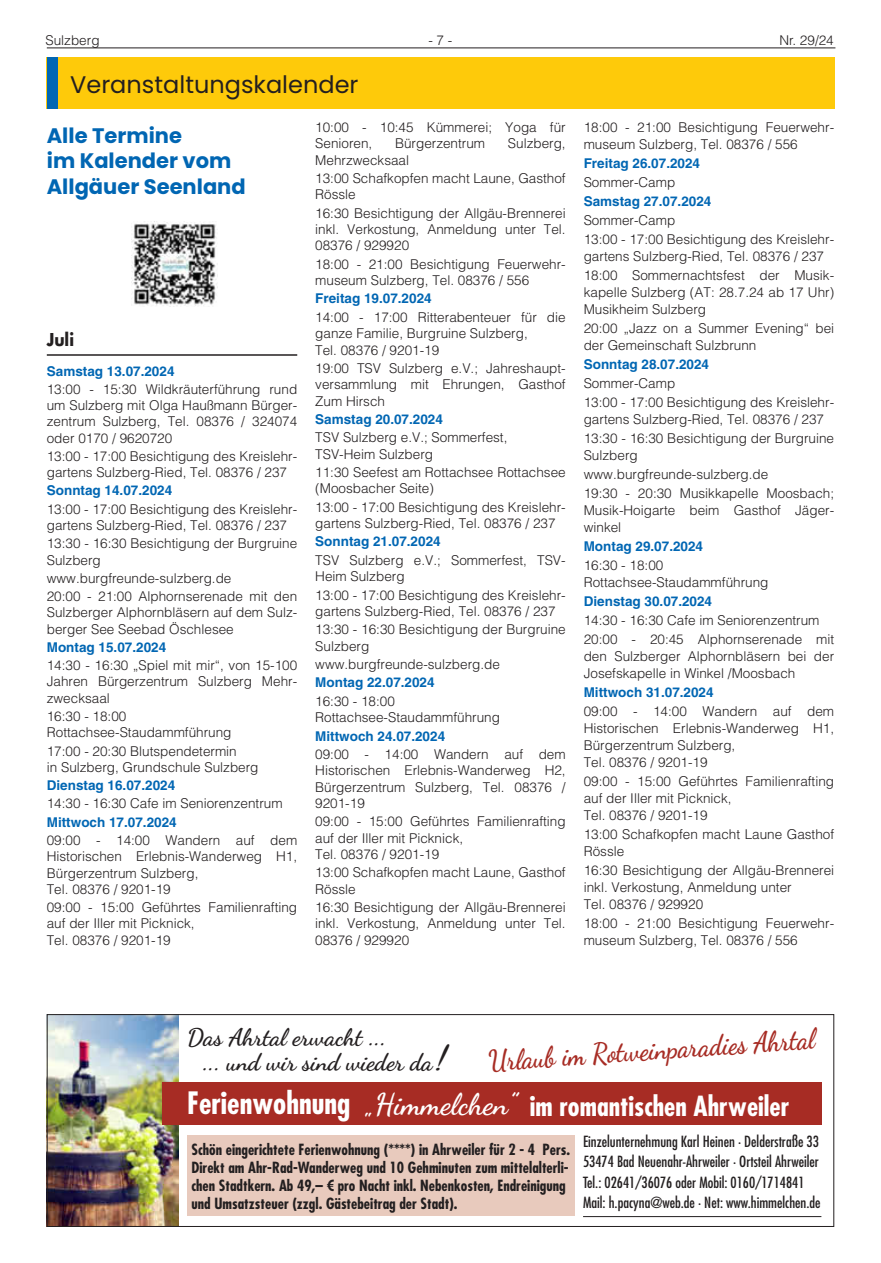
<style>
.page{position:relative;width:881px;height:1263px;background:#fff}
.page>*{position:absolute;margin:0;border:0;box-sizing:border-box;transform-origin:0 0}
.t1{font:700 28.5px "Dancing Script";color:#a72c24;scale:.9 1}
.t2{font:700 condensed 27px "Futura LT";color:#fff}
.t3{font:700 24px/25.5px "Dancing Script";color:#231f20}
.t4{font:24px "Poppins";color:#231f20}
.t5{font:700 21px/25.2px "Poppins";color:#0166b3}
.t6{font:700 17.25px "Futura LT";color:#231f20;scale:.9 1}
.t7{font:700 condensed 15px/18px "Futura LT";color:#231f20}
.t8{font:condensed 15px/20.1px "Futura LT";color:#231f20}
.t9{font:300 13.5px/16.4px "Helvetica LT";color:#231f20}
.t10{font:700 13.5px "Helvetica LT";color:#0166b3}
.s1{font-size:36px}
.s2{font-size:30px}
.s3{font-family:"Dancing Script";font-stretch:normal;font-size:30px}
</style>
<div class="page">
<hr style="left:47px;top:48px;width:788px;height:1px;background:#231f20">
<hr style="left:47px;top:354px;width:250px;height:2px;background:#231f20">
<img style="left:132px;top:221px;width:85px;height:86px">
<div style="left:430px;top:57px;width:403px;height:51px;background:#feca0a"></div>
<div style="left:47px;top:57px;width:382px;height:51px;background:#feca0a"></div>
<div style="left:47px;top:57px;width:10px;height:51px;background:#0166b3"></div>
<img style="left:49px;top:1016px;width:130px;height:209px">
<div style="left:47px;top:1014px;width:786px;height:213px;border:1px solid #231f20"></div>
<div style="left:162px;top:1082px;width:659px;height:43px;background:#a72c24"></div>
<div style="left:187px;top:1135px;width:387px;height:81px;background:#e8cabd"></div>
<hr style="left:583px;top:1216px;width:238px;height:1px;background:#231f20">
<p class="t9" style="left:45px;top:32px;width:56px">Sulzberg</p>
<p class="t9" style="left:428px;top:32px;width:26px">- 7 -</p>
<p class="t9" style="left:779px;top:32px;width:56px">Nr. 29/24</p>
<h3 class="t4" style="left:70px;top:71px;width:290px">Veranstaltungskalender</h3>
<h3 class="t5" style="left:47px;top:123px;width:200px">Alle Termine<br>im Kalender vom<br>Allgäuer Seenland</h3>
<p class="t6" style="left:47px;top:328px;width:32px">Juli</p>
<p class="t10" style="left:47px;top:363px;width:129px">Samstag 13.07.2024</p>
<p class="t9" style="left:47px;top:381px;width:252px;text-align:justify">13:00 - 15:30 Wildkräuterführung rund um Sulzberg mit Olga Haußmann Bürger&shy;zentrum Sulzberg, Tel. 08376 / 324074 oder 0170 / 9620720</p>
<p class="t9" style="left:47px;top:448px;width:252px">13:00 - 17:00 Besichtigung des Kreislehr&shy;gartens Sulzberg-Ried, Tel. 08376 / 237</p>
<p class="t10" style="left:47px;top:482px;width:127px">Sonntag 14.07.2024</p>
<p class="t9" style="left:47px;top:501px;width:252px">13:00 - 17:00 Besichtigung des Kreislehr&shy;gartens Sulzberg-Ried, Tel. 08376 / 237</p>
<p class="t9" style="left:47px;top:535px;width:252px">13:30 - 16:30 Besichtigung der Burgruine<br>Sulzberg</p>
<p class="t9" style="left:47px;top:569px;width:252px;line-height:18.3px">www.burgfreunde-sulzberg.de<br>20:00 - 21:00 Alphornserenade mit den</p>
<p class="t9" style="left:47px;top:604px;width:252px">Sulzberger Alphornbläsern auf dem Sulz&shy;berger See Seebad Öschlesee</p>
<p class="t10" style="left:47px;top:639px;width:121px">Montag 15.07.2024</p>
<p class="t9" style="left:47px;top:657px;width:252px;text-align:justify">14:30 - 16:30 „Spiel mit mir“, von 15-100<br>Jahren Bürgerzentrum Sulzberg Mehr&shy;zwecksaal</p>
<p class="t9" style="left:47px;top:708px;width:186px">16:30 - 18:00<br>Rottachsee-Staudammführung</p>
<p class="t9" style="left:47px;top:742px;width:213px">17:00 - 20:30 Blutspendetermin<br>in Sulzberg, Grundschule Sulzberg</p>
<p class="t10" style="left:47px;top:777px;width:130px">Dienstag 16.07.2024</p>
<p class="t9" style="left:47px;top:795px;width:237px">14:30 - 16:30 Cafe im Seniorenzentrum</p>
<p class="t10" style="left:47px;top:814px;width:131px">Mittwoch 17.07.2024</p>
<p class="t9" style="left:47px;top:832px;width:252px">09:00 - 14:00 Wandern auf dem<br>Historischen Erlebnis-Wanderweg H1,<br>Bürgerzentrum Sulzberg,<br>Tel. 08376 / 9201-19</p>
<p class="t9" style="left:47px;top:899px;width:252px">09:00 - 15:00 Geführtes Familienrafting auf der Iller mit Picknick,<br>Tel. 08376 / 9201-19</p>
<p class="t9" style="left:315px;top:119px;width:252px">10:00 - 10:45 Kümmerei; Yoga für<br>Senioren,</p>
<p class="t9" style="left:395px;top:135px;width:92px">Bürgerzentrum</p>
<p class="t9" style="left:507px;top:135px;width:59px">Sulzberg,</p>
<p class="t9" style="left:315px;top:150px;width:252px;line-height:18.5px">Mehrzwecksaal<br>13:00 Schafkopfen macht Laune, Gasthof</p>
<p class="t9" style="left:315px;top:185px;width:252px;line-height:18.5px">Rössle<br>16:30 Besichtigung der Allgäu-Brennerei</p>
<p class="t9" style="left:315px;top:221px;width:252px">inkl. Verkostung, Anmeldung unter Tel.<br>08376 / 929920</p>
<p class="t9" style="left:315px;top:256px;width:252px">18:00 - 21:00 Besichtigung Feuerwehr&shy;museum Sulzberg, Tel. 08376 / 556</p>
<p class="t10" style="left:315px;top:290px;width:118px">Freitag 19.07.2024</p>
<p class="t9" style="left:315px;top:309px;width:252px">14:00 - 17:00 Ritterabenteuer für die ganze Familie, Burgruine Sulzberg,<br>Tel. 08376 / 9201-19</p>
<p class="t9" style="left:315px;top:360px;width:252px;text-align:justify">19:00 TSV Sulzberg e.V.; Jahreshaupt&shy;versammlung mit Ehrungen, Gasthof Zum Hirsch</p>
<p class="t10" style="left:315px;top:411px;width:129px">Samstag 20.07.2024</p>
<p class="t9" style="left:315px;top:429px;width:194px">TSV Sulzberg e.V.; Sommerfest,<br>TSV-Heim Sulzberg</p>
<p class="t9" style="left:315px;top:464px;width:252px">11:30 Seefest am Rottachsee Rottachsee (Moosbacher Seite)</p>
<p class="t9" style="left:315px;top:499px;width:252px">13:00 - 17:00 Besichtigung des Kreislehr&shy;gartens Sulzberg-Ried, Tel. 08376 / 237</p>
<p class="t10" style="left:315px;top:533px;width:127px">Sonntag 21.07.2024</p>
<p class="t9" style="left:315px;top:552px;width:252px">TSV Sulzberg e.V.; Sommerfest, TSV-<br>Heim Sulzberg</p>
<p class="t9" style="left:315px;top:586px;width:252px">13:00 - 17:00 Besichtigung des Kreislehr&shy;gartens Sulzberg-Ried, Tel. 08376 / 237</p>
<p class="t9" style="left:315px;top:621px;width:252px">13:30 - 16:30 Besichtigung der Burgruine<br>Sulzberg</p>
<p class="t9" style="left:315px;top:656px;width:186px">www.burgfreunde-sulzberg.de</p>
<p class="t10" style="left:315px;top:674px;width:121px">Montag 22.07.2024</p>
<p class="t9" style="left:315px;top:693px;width:186px">16:30 - 18:00<br>Rottachsee-Staudammführung</p>
<p class="t10" style="left:315px;top:728px;width:131px">Mittwoch 24.07.2024</p>
<p class="t9" style="left:315px;top:746px;width:252px;text-align:justify">09:00 - 14:00 Wandern auf dem Historischen Erlebnis-Wanderweg H2, Bürgerzentrum Sulzberg, Tel. 08376 / 9201-19</p>
<p class="t9" style="left:315px;top:813px;width:252px">09:00 - 15:00 Geführtes Familienrafting auf der Iller mit Picknick,<br>Tel. 08376 / 9201-19</p>
<p class="t9" style="left:315px;top:864px;width:252px">13:00 Schafkopfen macht Laune, Gasthof<br>Rössle</p>
<p class="t9" style="left:315px;top:899px;width:252px;text-align:justify">16:30 Besichtigung der Allgäu-Brennerei inkl. Verkostung, Anmeldung unter Tel.<br>08376 / 929920</p>
<p class="t9" style="left:583px;top:119px;width:252px;line-height:17px">18:00 - 21:00 Besichtigung Feuerwehr&shy;museum Sulzberg, Tel. 08376 / 556</p>
<p class="t10" style="left:583px;top:155px;width:118px">Freitag 26.07.2024</p>
<p class="t9" style="left:583px;top:174px;width:93px">Sommer-Camp</p>
<p class="t10" style="left:583px;top:193px;width:129px">Samstag 27.07.2024</p>
<p class="t9" style="left:583px;top:211px;width:252px;line-height:19px">Sommer-Camp<br>13:00 - 17:00 Besichtigung des Kreislehr-</p>
<p class="t9" style="left:583px;top:247px;width:252px;line-height:19px">gartens Sulzberg-Ried, Tel. 08376 / 237<br>18:00 Sommernachtsfest der Musik-</p>
<p class="t9" style="left:583px;top:284px;width:252px;line-height:17px">kapelle Sulzberg (AT: 28.7.24 ab 17 Uhr)<br>Musikheim Sulzberg</p>
<p class="t9" style="left:583px;top:320px;width:252px;line-height:17px">20:00 „Jazz on a Summer Evening“ bei der Gemeinschaft Sulzbrunn</p>
<p class="t10" style="left:583px;top:356px;width:127px">Sonntag 28.07.2024</p>
<p class="t9" style="left:583px;top:374px;width:252px;line-height:19px">Sommer-Camp<br>13:00 - 17:00 Besichtigung des Kreislehr-</p>
<p class="t9" style="left:583px;top:410px;width:252px;line-height:19px">gartens Sulzberg-Ried, Tel. 08376 / 237<br>13:30 - 16:30 Besichtigung der Burgruine</p>
<p class="t9" style="left:583px;top:446px;width:252px;line-height:19px">Sulzberg<br>www.burgfreunde-sulzberg.de<br>19:30 - 20:30 Musikkapelle Moosbach;</p>
<p class="t9" style="left:583px;top:502px;width:252px;line-height:17px">Musik-Hoigarte beim Gasthof Jäger&shy;winkel</p>
<p class="t10" style="left:583px;top:538px;width:121px">Montag 29.07.2024</p>
<p class="t9" style="left:583px;top:557px;width:186px;line-height:17px">16:30 - 18:00<br>Rottachsee-Staudammführung</p>
<p class="t10" style="left:583px;top:593px;width:130px">Dienstag 30.07.2024</p>
<p class="t9" style="left:583px;top:611px;width:252px;line-height:19px">14:30 - 16:30 Cafe im Seniorenzentrum<br>20:00 - 20:45 Alphornserenade mit</p>
<p class="t9" style="left:583px;top:648px;width:252px;line-height:17px">den Sulzberger Alphornbläsern bei der<br>Josefskapelle in Winkel /Moosbach</p>
<p class="t10" style="left:583px;top:684px;width:131px">Mittwoch 31.07.2024</p>
<p class="t9" style="left:583px;top:703px;width:252px;line-height:17px">09:00 - 14:00 Wandern auf dem<br>Historischen Erlebnis-Wanderweg H1,<br>Bürgerzentrum Sulzberg,<br>Tel. 08376 / 9201-19</p>
<p class="t9" style="left:583px;top:772px;width:252px;line-height:17px">09:00 - 15:00 Geführtes Familienrafting auf der Iller mit Picknick,<br>Tel. 08376 / 9201-19</p>
<p class="t9" style="left:583px;top:825px;width:252px;line-height:17px">13:00 Schafkopfen macht Laune Gasthof<br>Rössle</p>
<p class="t9" style="left:583px;top:861px;width:252px;line-height:17px">16:30 Besichtigung der Allgäu-Brennerei inkl. Verkostung, Anmeldung unter<br>Tel. 08376 / 929920</p>
<p class="t9" style="left:583px;top:914px;width:252px;line-height:17px">18:00 - 21:00 Besichtigung Feuerwehr&shy;museum Sulzberg, Tel. 08376 / 556</p>
<h3 class="t3" style="left:203px;top:1024px;width:245px;text-indent:-16px">Das Ahrtal erwacht ...<br>... und wir sind wieder da <span class="s1">!</span></h3>
<h1 class="t1" style="left:487px;top:1043px;width:365px;rotate:-4deg">Urlaub im Rotweinparadies Ahrtal</h1>
<h2 class="t2" style="left:187px;top:1089px;width:603px"><span class="s2">Ferienwohnung</span> <span class="s3">„Himmelchen”</span> im romantischen Ahrweiler</h2>
<p class="t7" style="left:191px;top:1140px;width:380px">Schön eingerichtete Ferienwohnung (****) in Ahrweiler für 2 - 4 Pers.<br>Direkt am Ahr-Rad-Wanderweg und 10 Gehminuten zum mittelalterli&shy;chen Stadtkern. Ab 49,– € pro Nacht inkl. Nebenkosten, Endreinigung und Umsatzsteuer (zzgl. Gästebeitrag der Stadt).</p>
<p class="t8" style="left:583px;top:1131px;width:239px">Einzelunternehmung Karl Heinen · Delderstraße 33<br>53474 Bad Neuenahr-Ahrweiler · Ortsteil Ahrweiler Tel.: 02641/36076 oder Mobil: 0160/1714841<br>Mail: h.pacyna@web.de · Net: www.himmelchen.de</p>
</div>
